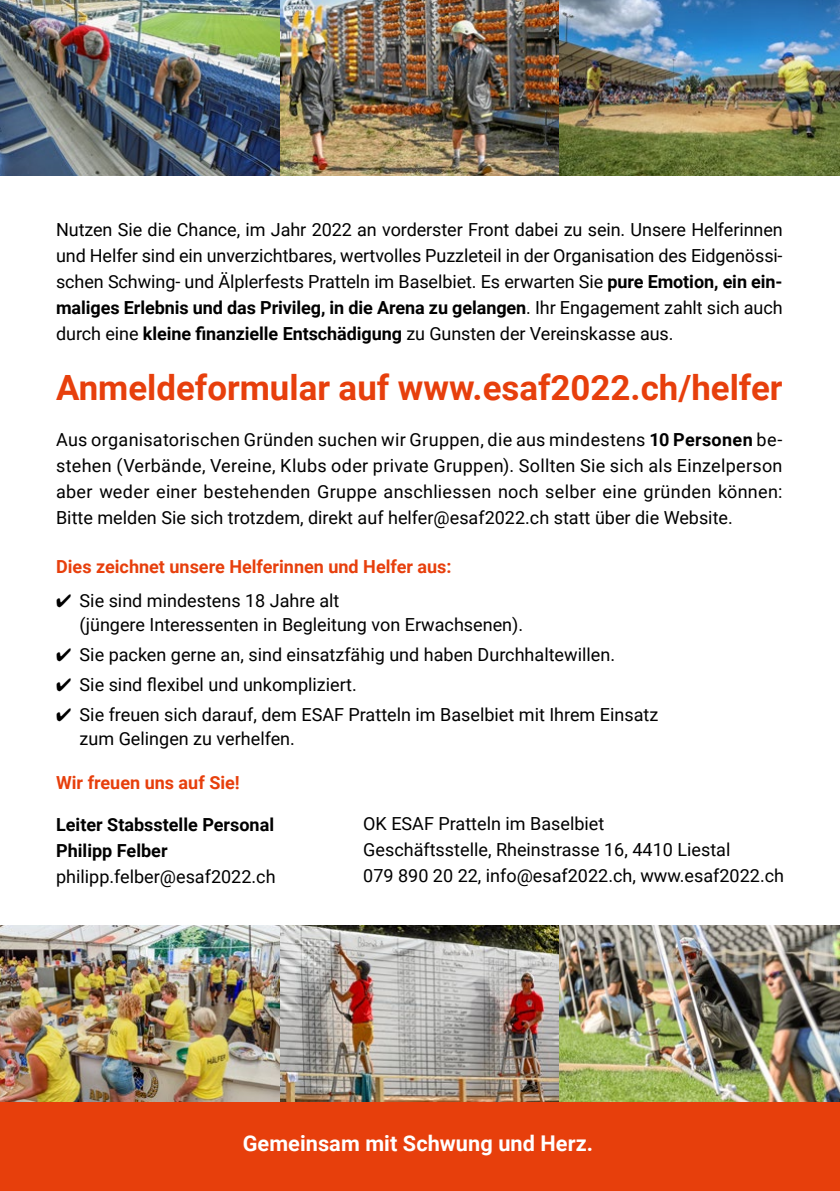
<style>
.page{position:relative;width:840px;height:1191px;background:#fff}
.page>*{position:absolute;margin:0;border:0;box-sizing:border-box;transform-origin:0 0}
.t1{font:700 34.8px "Roboto";color:#e73f0c}
.t2{font:700 21.6px "Roboto";letter-spacing:.005em;color:#fff}
.t3{font:18px/26px "Roboto";color:#000;text-align:justify}
.t4{font:700 18px "Roboto";color:#e73f0c}
.t5{font:700 18px "Roboto";color:#000}
.s1{font-weight:700}
</style>
<div class="page">
<div style="left:0;top:1101px;width:839px;height:90px;background:#e73f0c"></div>
<img style="left:0;top:0;width:839px;height:176px">
<img style="left:0;top:925px;width:839px;height:176px">
<p class="t3" style="left:56px;top:216px;width:727px">Nutzen Sie die Chance, im Jahr 2022 an vorderster Front dabei zu sein. Unsere Helferinnen und Helfer sind ein unverzichtbares, wertvolles Puzzleteil in der Organisation des Eidgenössi&shy;schen Schwing- und Älplerfests Pratteln im Baselbiet. Es erwarten Sie <span class="s1">pure Emotion, ein ein&shy;maliges Erlebnis und das Privileg, in die Arena zu gelangen</span>. Ihr Engagement zahlt sich auch durch eine <span class="s1">kleine finanzielle Entschädigung</span> zu Gunsten der Vereinskasse aus.</p>
<p class="t1" style="left:56px;top:363px;width:727px">Anmeldeformular auf www.esaf2022.ch/helfer</p>
<p class="t3" style="left:56px;top:426px;width:727px">Aus organisatorischen Gründen suchen wir Gruppen, die aus mindestens <span class="s1">10 Personen</span> be&shy;stehen (Verbände, Vereine, Klubs oder private Gruppen). Sollten Sie sich als Einzelperson aber weder einer bestehenden Gruppe anschliessen noch selber eine gründen können:<br>Bitte melden Sie sich trotzdem, direkt auf helfer@esaf2022.ch statt über die Website.</p>
<p class="t4" style="left:56px;top:554px;width:397px">Dies zeichnet unsere Helferinnen und Helfer aus:</p>
<p class="t3" style="left:56px;top:587px;width:285px">✔ Sie sind mindestens 18 Jahre alt</p>
<p class="t3" style="left:80px;top:611px;width:445px">(jüngere Interessenten in Begleitung von Erwachsenen).</p>
<p class="t3" style="left:56px;top:641px;width:560px">✔ Sie packen gerne an, sind einsatzfähig und haben Durchhaltewillen.</p>
<p class="t3" style="left:56px;top:671px;width:302px">✔ Sie sind flexibel und unkompliziert.</p>
<p class="t3" style="left:56px;top:701px;width:603px">✔ Sie freuen sich darauf, dem ESAF Pratteln im Baselbiet mit Ihrem Einsatz</p>
<p class="t3" style="left:80px;top:725px;width:217px">zum Gelingen zu verhelfen.</p>
<p class="t4" style="left:56px;top:770px;width:185px">Wir freuen uns auf Sie!</p>
<p class="t5" style="left:56px;top:812px;width:219px">Leiter Stabsstelle Personal</p>
<p class="t5" style="left:56px;top:838px;width:113px">Philipp Felber</p>
<p class="t3" style="left:56px;top:863px;width:221px">philipp.felber@esaf2022.ch</p>
<p class="t3" style="left:363px;top:810px;width:242px">OK ESAF Pratteln im Baselbiet</p>
<p class="t3" style="left:363px;top:836px;width:368px">Geschäftsstelle, Rheinstrasse 16, 4410 Liestal</p>
<p class="t3" style="left:363px;top:862px;width:422px">079 890 20 22, info@esaf2022.ch, www.esaf2022.ch</p>
<p class="t2" style="left:242px;top:1128px;width:352px">Gemeinsam mit Schwung und Herz.</p>
</div>
